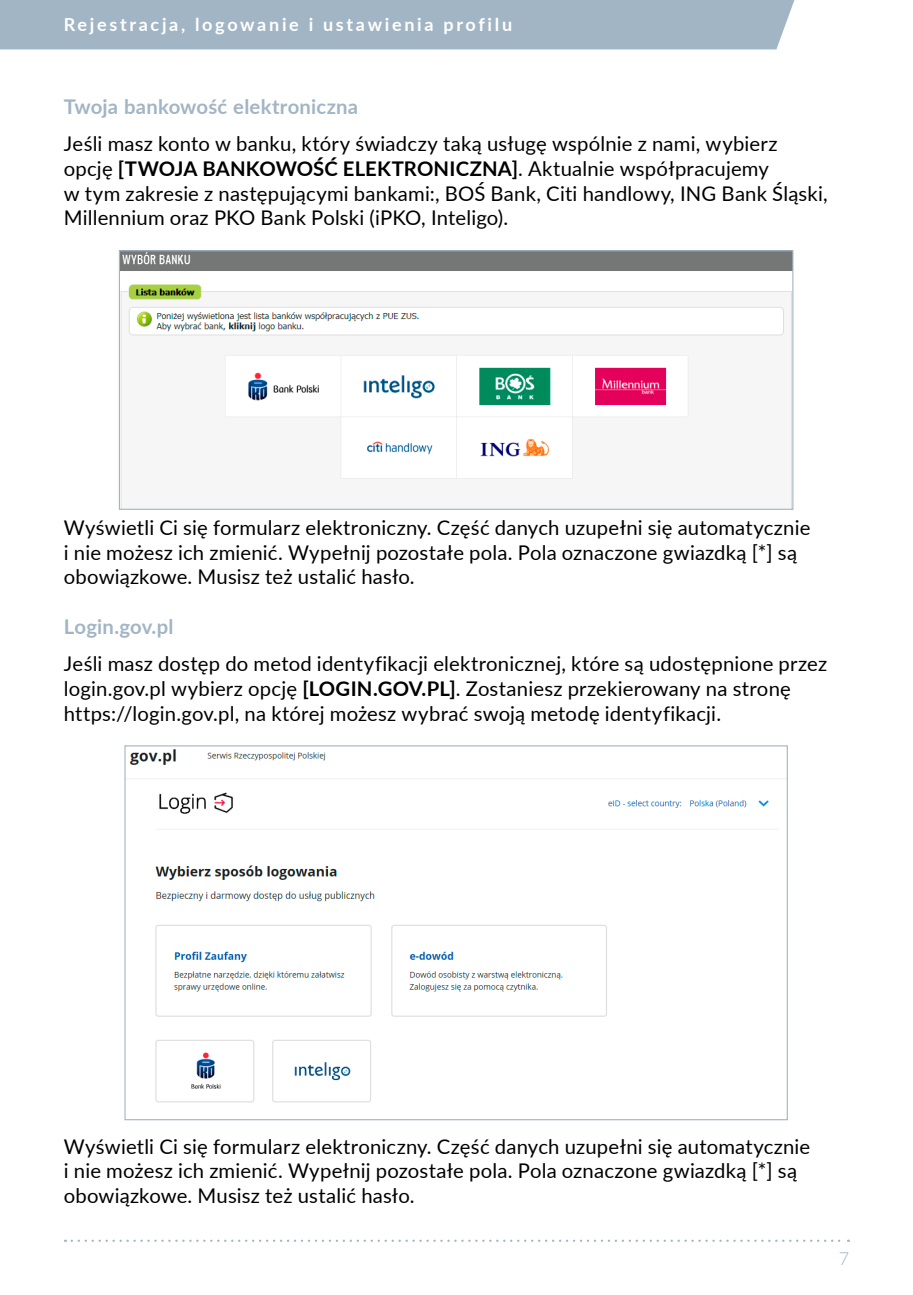
<style>
.page{position:relative;width:913px;height:1295px;background:#fff}
.page>*{position:absolute;margin:0;border:0;box-sizing:border-box;transform-origin:0 0}
.t1{font:20.25px/24.8px "Lato";letter-spacing:.01em;color:#000}
.t2{font:700 20.25px "Lato";letter-spacing:.01em;color:#a2b5c5}
.t3{font:700 20.25px "Lato";letter-spacing:.005em;color:#000}
.t4{font:700 18px "Lato";letter-spacing:.15em;color:#fff}
.t5{font:300 18px "Lato";color:#a2b5c5}
.s1{font-weight:700}
</style>
<div class="page">
<div style="left:0;top:0;width:795px;height:49px;background:#a2b5c5"></div>
<svg style="left:72px;top:1239px;width:776px;height:3px"></svg>
<svg style="left:118px;top:250px;width:675px;height:260px"></svg>
<svg style="left:124px;top:745px;width:664px;height:376px"></svg>
<p class="t4" style="left:64px;top:11px;width:449px">Rejestracja, logowanie i ustawienia profilu</p>
<p class="t2" style="left:64px;top:92px;width:295px">Twoja bankowość elektroniczna</p>
<p class="t1" style="left:64px;top:131px;width:715px">Jeśli masz konto w banku, który świadczy taką usługę wspólnie z nami, wybierz opcję <span class="s1">[TWO</span></p>
<p class="t3" style="left:175px;top:154px;width:58px">JA BANKOWO</p>
<p class="t3" style="left:313px;top:154px;width:66px">ŚĆ ELEKTRONI</p>
<p class="t1" style="left:64px;top:155px;width:706px;text-indent:392px"><span class="s1">CZNA]</span>. Aktualnie współpracujemy w tym zakresie z następującymi bankami:, BOŚ Bank, Citi handlowy, ING</p>
<p class="t1" style="left:721px;top:180px;width:108px">Bank Śląski,</p>
<p class="t1" style="left:64px;top:205px;width:445px">M illennium oraz PKO Bank Polski (iPKO, I nteligo).</p>
<p class="t1" style="left:64px;top:514px;width:747px">Wyświetli Ci się formularz elektroniczny. Część danych uzupełni się automatycznie i nie możesz ich zmienić. Wypełnij pozostałe pola. Pola oznaczone gwiazdką [*] są obowiązkowe. M usisz też ustalić hasło.</p>
<p class="t2" style="left:64px;top:611px;width:111px">Login.gov.pl</p>
<p class="t1" style="left:64px;top:650px;width:764px">Jeśli masz dostęp do metod identyfikacji elektronicznej, które są udostępnione przez login.gov.pl wybierz opcję <span class="s1">[LOGIN .GOV.PL]</span>. Zostaniesz przekierowany na stronę https://login.gov.pl, na której możesz wybrać swoją metodę identyfikacji.</p>
<p class="t1" style="left:64px;top:1133px;width:747px">Wyświetli Ci się formularz elektroniczny. Część danych uzupełni się automatycznie i nie możesz ich zmienić. Wypełnij pozostałe pola. Pola oznaczone gwiazdką [*] są obowiązkowe. M usisz też ustalić hasło.</p>
<p class="t5" style="left:838px;top:1246px;width:12px">7</p>
</div>
